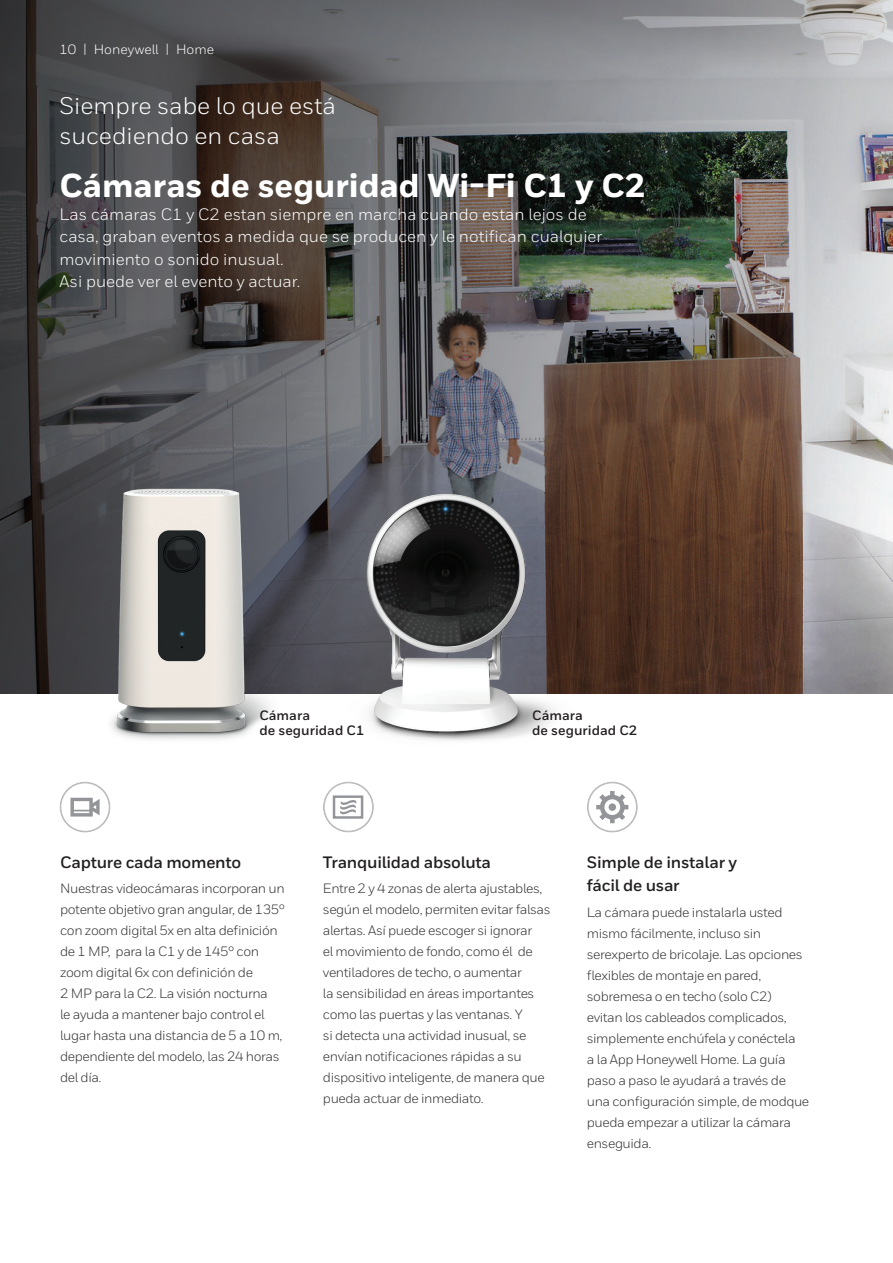
<style>
.page{position:relative;width:893px;height:1263px;background:#fff}
.page>*{position:absolute;margin:0;border:0;box-sizing:border-box;transform-origin:0 0}
.t1{font:800 33px "Honeywell Sans";color:#fff}
.t2{font:24px/30px "Honeywell Sans";color:#fff}
.t3{font:16.5px/22.5px "Honeywell Sans";color:#fff}
.t4{font:700 16.5px/23.7px "Honeywell Sans";letter-spacing:-.015em;color:#231f20}
.t5{font:13.5px/21px "Honeywell Sans";letter-spacing:-.03em;color:#333233}
.t6{font:700 13.5px/15px "Honeywell Sans";color:#231f20}
.t7{font:13.5px "Honeywell Sans";color:#fff}
</style>
<div class="page">
<img style="left:0;top:0;width:893px;height:694px">
<img style="left:77px;top:480px;width:212px;height:260px">
<img style="left:223px;top:488px;width:439px;height:253px">
<svg style="left:60px;top:781px;width:51px;height:51px"></svg>
<svg style="left:323px;top:781px;width:51px;height:51px"></svg>
<div style="left:333px;top:795px;width:30px;height:24px;border:2px solid #939598"></div>
<svg style="left:587px;top:781px;width:51px;height:51px"></svg>
<div style="left:609px;top:803px;width:7px;height:8px;background:#939598;border-radius:50%"></div>
<p class="t7" style="left:60px;top:41px;width:156px">10 | Honeywell | Home</p>
<h2 class="t2" style="left:60px;top:90px;width:278px">Siempre sabe lo que está sucediendo en casa</h2>
<h1 class="t1" style="left:60px;top:165px;width:587px">Cámaras de seguridad Wi-Fi C1 y C2</h1>
<p class="t3" style="left:60px;top:203px;width:544px">Las cámaras C1 y C2 estan siempre en marcha cuando estan lejos de casa, graban eventos a medida que se producen y le notifican cualquier movimiento o sonido inusual.<br>Asi puede ver el evento y actuar.</p>
<p class="t6" style="left:259px;top:708px;width:107px">Cámara<br>de seguridad C1</p>
<p class="t6" style="left:532px;top:708px;width:107px">Cámara<br>de seguridad C2</p>
<p class="t4" style="left:60px;top:850px;width:183px">Capture cada momento</p>
<p class="t5" style="left:60px;top:878px;width:227px">Nuestras videocámaras incorporan un potente objetivo gran angular, de 135° con zoom digital 5x en alta definición de 1 MP, para la C1 y de 145° con zoom digital 6x con definición de<br>2 MP para la C2. La visión nocturna<br>le ayuda a mantener bajo control el lugar hasta una distancia de 5 a 10 m, dependiente del modelo, las 24 horas del día.</p>
<p class="t4" style="left:323px;top:850px;width:170px">Tranquilidad absoluta</p>
<p class="t5" style="left:323px;top:878px;width:229px">Entre 2 y 4 zonas de alerta ajustables, según el modelo, permiten evitar falsas alertas. Así puede escoger si ignorar<br>el movimiento de fondo, como él de ventiladores de techo, o aumentar<br>la sensibilidad en áreas importantes como las puertas y las ventanas. Y<br>si detecta una actividad inusual, se envían notificaciones rápidas a su dispositivo inteligente, de manera que pueda actuar de inmediato.</p>
<p class="t4" style="left:587px;top:850px;width:152px">Simple de instalar y fácil de usar</p>
<p class="t5" style="left:587px;top:901px;width:224px">La cámara puede instalarla usted mismo fácilmente, incluso sin serexperto de bricolaje. Las opciones flexibles de montaje en pared, sobremesa o en techo (solo C2) evitan los cableados complicados, simplemente enchúfela y conéctela<br>a la App Honeywell Home. La guía paso a paso le ayudará a través de una configuración simple, de modque pueda empezar a utilizar la cámara enseguida.</p>
</div>
